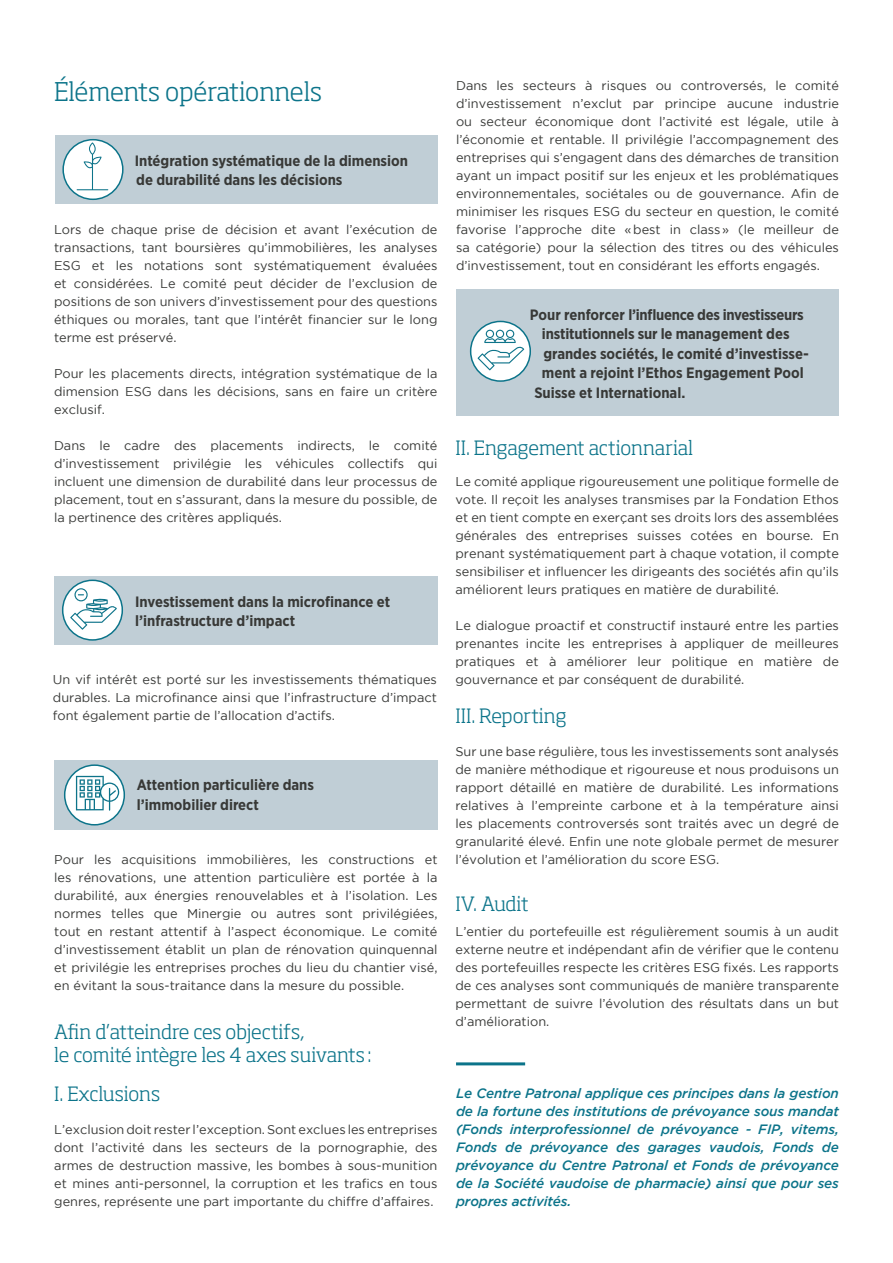
<style>
.page{position:relative;width:893px;height:1263px;background:#fff}
.page>*{position:absolute;margin:0;border:0;box-sizing:border-box;transform-origin:0 0}
.t1{font:300 25.5px "Soho Std";letter-spacing:-.005em;color:#0c748a}
.t2{font:300 19.5px/23.4px "Soho Std";letter-spacing:-.005em;color:#0c748a}
.t3{font:700 15px/19.5px "Gotham Narrow";color:#383937}
.t4{font:700 15px "Gotham Narrow";letter-spacing:-.02em;color:#383937}
.t5{font:italic 500 13.5px/18px "Gotham";letter-spacing:-.01em;color:#0c748a;text-align:justify}
.t6{font:12.75px/18px "Gotham";color:#383937;text-align:justify}
.s1{font-size:13.5px}
</style>
<div class="page">
<div style="left:54px;top:760px;width:383px;height:69px;background:#c0ced6"></div>
<div style="left:55px;top:136px;width:382px;height:68px;background:#c0ced6"></div>
<div style="left:54px;top:576px;width:383px;height:69px;background:#c0ced6"></div>
<div style="left:456px;top:289px;width:383px;height:127px;background:#c0ced6"></div>
<div style="left:63px;top:140px;width:60px;height:59px;background:#fff;border-radius:50%"></div>
<div style="left:62px;top:139px;width:62px;height:61px;border:2px solid #0c748a;border-radius:50%"></div>
<svg style="left:77px;top:142px;width:31px;height:48px"></svg>
<svg style="left:65px;top:765px;width:59px;height:60px"></svg>
<div style="left:64px;top:764px;width:61px;height:61px;border:2px solid #0c748a;border-radius:50%"></div>
<svg style="left:76px;top:776px;width:43px;height:35px;background:#b2d2d9"></svg>
<svg style="left:63px;top:580px;width:59px;height:60px"></svg>
<div style="left:62px;top:579px;width:61px;height:62px;border:2px solid #0c748a;border-radius:50%"></div>
<svg style="left:70px;top:588px;width:47px;height:42px;background:#d3e5e9"></svg>
<div style="left:471px;top:321px;width:59px;height:60px;background:#fff;border-radius:50%"></div>
<div style="left:470px;top:321px;width:61px;height:61px;border:2px solid #0c748a;border-radius:50%"></div>
<svg style="left:478px;top:330px;width:46px;height:40px"></svg>
<hr style="left:456px;top:1062px;width:69px;height:3px;background:#0c748a">
<h1 class="t1" style="left:54px;top:76px;width:270px">Éléments opérationnels</h1>
<p class="t6" style="left:456px;top:76px;width:384px">Dans les secteurs à risques ou controversés, le comité d’investissement n’exclut par principe aucune industrie ou secteur économique dont l’activité est légale, utile à l’économie et rentable. <span class="s1">Il</span> privilégie l’accompagnement des entreprises qui s’engagent dans des démarches de transition ayant un impact positif sur les enjeux et les problématiques environnementales, sociétales ou de gouvernance. Afin de minimiser les risques ESG du secteur en question, le comité favorise l’approche dite «best in class» (le meilleur de sa catégorie) pour la sélection des titres ou des véhicules d’investissement, tout en considérant les efforts engagés.</p>
<p class="t3" style="left:135px;top:151px;width:275px">Intégration systématique de la dimension de durabilité dans les décisions</p>
<p class="t6" style="left:54px;top:220px;width:385px">Lors de chaque prise de décision et avant l’exécution de transactions, tant boursières qu’immobilières, les analyses ESG et les notations sont systématiquement évaluées et considérées. Le comité peut décider de l’exclusion de positions de son univers d’investissement pour des questions éthiques ou morales, tant que l’intérêt financier sur le long terme est préservé.</p>
<p class="t6" style="left:54px;top:364px;width:385px">Pour les placements directs, intégration systématique de la dimension ESG dans les décisions, sans en faire un critère exclusif.</p>
<p class="t6" style="left:54px;top:436px;width:385px">Dans le cadre des placements indirects, le comité d’investissement privilégie les véhicules collectifs qui incluent une dimension de durabilité dans leur processus de placement, tout en s’assurant, dans la mesure du possible, de la pertinence des critères appliqués.</p>
<p class="t4" style="left:530px;top:305px;width:276px">Pour renforcer l’influence des investisseurs</p>
<p class="t3" style="left:542px;top:324px;width:249px">institutionnels sur le management des</p>
<p class="t3" style="left:543px;top:343px;width:267px">grandes sociétés, le comité d’investisse-</p>
<p class="t3" style="left:542px;top:363px;width:264px">ment a rejoint l’Ethos Engagement Pool</p>
<p class="t3" style="left:534px;top:382px;width:153px">Suisse et International.</p>
<h2 class="t2" style="left:455px;top:435px;width:239px">II. Engagement actionnarial</h2>
<p class="t6" style="left:455px;top:472px;width:385px">Le comité applique rigoureusement une politique formelle de vote. Il reçoit les analyses transmises par la Fondation Ethos et en tient compte en exerçant ses droits lors des assemblées générales des entreprises suisses cotées en bourse. En prenant systématiquement part à chaque votation, il compte sensibiliser et influencer les dirigeants des sociétés afin qu’ils améliorent leurs pratiques en matière de durabilité.</p>
<p class="t6" style="left:455px;top:616px;width:385px">Le dialogue proactif et constructif instauré entre les parties prenantes incite les entreprises à appliquer de meilleures pratiques et à améliorer leur politique en matière de gouvernance et par conséquent de durabilité.</p>
<h2 class="t2" style="left:455px;top:703px;width:113px">III. Reporting</h2>
<p class="t6" style="left:455px;top:742px;width:385px">Sur une base régulière, tous les investissements sont analysés de manière méthodique et rigoureuse et nous produisons un rapport détaillé en matière de durabilité. Les informations relatives à l’empreinte carbone et à la température ainsi les placements controversés sont traités avec un degré de granularité élevé. Enfin une note globale permet de mesurer l’évolution et l’amélioration du score ESG.</p>
<h2 class="t2" style="left:455px;top:892px;width:75px">IV. Audit</h2>
<p class="t6" style="left:455px;top:922px;width:385px">L’entier du portefeuille est régulièrement soumis à un audit externe neutre et indépendant afin de vérifier que le contenu des portefeuilles respecte les critères ESG fixés. Les rapports de ces analyses sont communiqués de manière transparente permettant de suivre l’évolution des résultats dans un but d’amélioration.</p>
<p class="t3" style="left:135px;top:592px;width:257px">Investissement dans la microfinance et l’infrastructure d’impact</p>
<p class="t6" style="left:53px;top:670px;width:386px">Un vif intérêt est porté sur les investissements thématiques durables. La microfinance ainsi que l’infrastructure d’impact font également partie de l’allocation d’actifs.</p>
<p class="t3" style="left:137px;top:775px;width:179px">Attention particulière dans l’immobilier direct</p>
<p class="t6" style="left:54px;top:850px;width:385px">Pour les acquisitions immobilières, les constructions et les rénovations, une attention particulière est portée à la durabilité, aux énergies renouvelables et à l’isolation. Les normes telles que Minergie ou autres sont privilégiées, tout en restant attentif à l’aspect économique. Le comité d’investissement établit un plan de rénovation quinquennal et privilégie les entreprises proches du lieu du chantier visé, en évitant la sous-traitance dans la mesure du possible.</p>
<h2 class="t2" style="left:54px;top:1019px;width:319px">Afin d’atteindre ces objectifs,<br>le comité intègre les 4 axes suivants :</h2>
<h2 class="t2" style="left:54px;top:1081px;width:107px">I. Exclusions</h2>
<p class="t6" style="left:54px;top:1120px;width:385px">L’exclusion doit rester l’exception. Sont exclues les entreprises dont l’activité dans les secteurs de la pornographie, des armes de destruction massive, les bombes à sous-munition et mines anti-personnel, la corruption et les trafics en tous genres, représente une part importante du chiffre d’affaires.</p>
<p class="t5" style="left:456px;top:1084px;width:384px">Le Centre Patronal applique ces principes dans la gestion de la fortune des institutions de prévoyance sous mandat (Fonds interprofessionnel de prévoyance - FIP, vitems, Fonds de prévoyance des garages vaudois, Fonds de prévoyance du Centre Patronal et Fonds de prévoyance de la Société vaudoise de pharmacie) ainsi que pour ses propres activités.</p>
</div>
